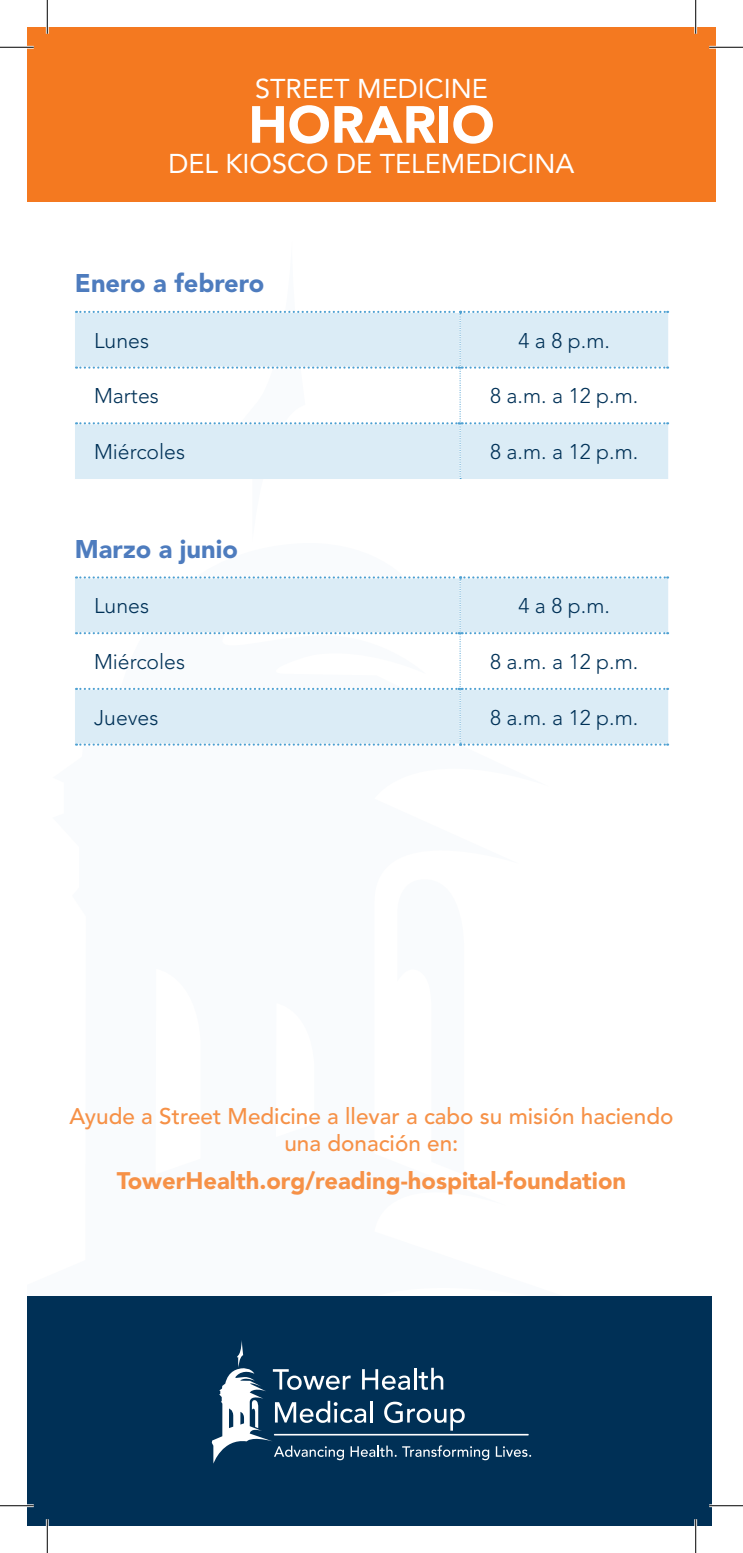
<style>
.page{position:relative;width:743px;height:1553px;background:#fff}
.page>*{position:absolute;margin:0;border:0;box-sizing:border-box;transform-origin:0 0}
.t1{font:900 51.75px "Avenir LT Std";color:#fff}
.t2{font:27px "Avenir LT Std";color:#fff}
.t3{font:900 25.43px "Avenir LT Std";color:#4e7cbe}
.t4{font:900 23.85px "Avenir LT Std";color:#f69147}
.t5{font:500 22.5px/27px "Avenir LT Std";color:#f69147;text-align:center}
.t6{font:300 21.15px "Avenir LT Std";color:#003157}
</style>
<div class="page">
<div style="left:27px;top:27px;width:689px;height:174px;background:#f47920"></div>
<svg style="left:76px;top:310px;width:592px;height:169px"></svg>
<div style="left:27px;top:1296px;width:684px;height:230px;background:#003056"></div>
<hr style="left:274px;top:1433px;width:254px;height:2px;background:#fff">
<svg style="left:212px;top:1340px;width:277px;height:123px"></svg>
<svg style="left:495px;top:1446px;width:36px;height:10px"></svg>
<svg style="left:76px;top:576px;width:592px;height:169px"></svg>
<hr style="left:0;top:46px;width:34px;height:3px;background:#fff">
<hr style="left:709px;top:46px;width:33px;height:3px;background:#fff">
<hr style="left:0;top:1504px;width:34px;height:3px;background:#fff">
<hr style="left:709px;top:1504px;width:33px;height:3px;background:#fff">
<hr style="left:46px;top:0;width:3px;height:34px;background:#fff">
<hr style="left:46px;top:1519px;width:3px;height:33px;background:#fff">
<hr style="left:694px;top:0;width:3px;height:34px;background:#fff">
<hr style="left:694px;top:1519px;width:3px;height:33px;background:#fff">
<hr style="left:0;top:47px;width:34px;height:1px;background:#000">
<hr style="left:709px;top:47px;width:33px;height:1px;background:#000">
<hr style="left:0;top:1505px;width:34px;height:1px;background:#000">
<hr style="left:709px;top:1505px;width:33px;height:1px;background:#000">
<hr style="left:47px;top:0;width:1px;height:34px;background:#000">
<hr style="left:47px;top:1519px;width:1px;height:33px;background:#000">
<hr style="left:695px;top:0;width:1px;height:34px;background:#000">
<hr style="left:695px;top:1519px;width:1px;height:33px;background:#000">
<p class="t2" style="left:255px;top:73px;width:234px">STREET MEDICINE</p>
<h1 class="t1" style="left:248px;top:93px;width:248px">HORARIO</h1>
<p class="t2" style="left:168px;top:148px;width:407px">DEL KIOSCO DE TELEMEDICINA</p>
<p class="t3" style="left:75px;top:268px;width:191px">Enero a febrero</p>
<p class="t6" style="left:94px;top:328px;width:56px">Lunes</p>
<p class="t6" style="left:518px;top:328px;width:93px">4 a 8 p.m.</p>
<p class="t6" style="left:94px;top:384px;width:66px">Martes</p>
<p class="t6" style="left:490px;top:384px;width:150px">8 a.m. a 12 p.m.</p>
<p class="t6" style="left:94px;top:439px;width:93px">Miércoles</p>
<p class="t6" style="left:490px;top:439px;width:150px">8 a.m. a 12 p.m.</p>
<p class="t3" style="left:75px;top:533px;width:164px">Marzo a junio</p>
<p class="t6" style="left:94px;top:593px;width:56px">Lunes</p>
<p class="t6" style="left:518px;top:593px;width:93px">4 a 8 p.m.</p>
<p class="t6" style="left:94px;top:649px;width:93px">Miércoles</p>
<p class="t6" style="left:490px;top:649px;width:150px">8 a.m. a 12 p.m.</p>
<p class="t6" style="left:94px;top:705px;width:66px">Jueves</p>
<p class="t6" style="left:490px;top:705px;width:150px">8 a.m. a 12 p.m.</p>
<p class="t5" style="left:69px;top:1103px;width:605px">Ayude a Street Medicine a llevar a cabo su misión haciendo una donación en:</p>
<p class="t4" style="left:117px;top:1166px;width:511px">TowerHealth.org/reading-hospital-foundation</p>
</div>
